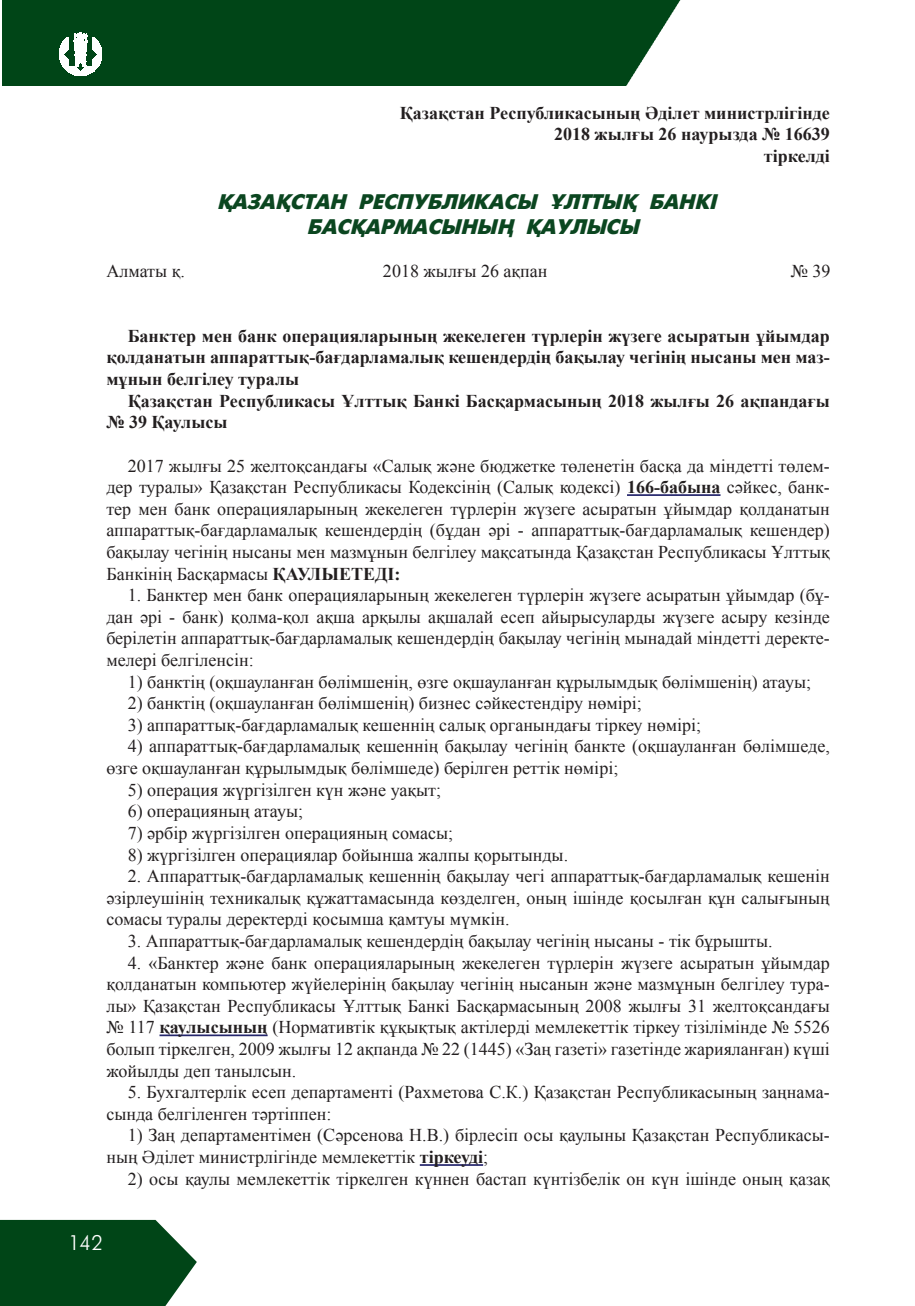
<style>
.page{position:relative;width:915px;height:1306px;background:#fff}
.page>*{position:absolute;margin:0;border:0;box-sizing:border-box;transform-origin:0 0}
.t1{font:italic 700 21px/25.2px "KZM Futuris";color:#0b4620;text-align:center}
.t2{font:21px "KZM Futuris";color:#fff}
.t3{font:18px/21.6px "Times New Roman";color:#231f20;text-align:justify}
.t4{font:700 18px/21.6px "Times New Roman";color:#231f20;text-align:right}
.s1{font-weight:700}
</style>
<div class="page">
<div style="left:2px;top:0;width:678px;height:85px;background:#004517"></div>
<svg style="left:0;top:1219px;width:197px;height:86px"></svg>
<svg style="left:59px;top:33px;width:43px;height:43px"></svg>
<hr style="left:626px;top:494px;width:94px;height:2px;background:#25266d">
<hr style="left:159px;top:1034px;width:108px;height:2px;background:#25266d">
<hr style="left:419px;top:1164px;width:64px;height:1px;background:#25266d">
<p class="t4" style="left:399px;top:101px;width:431px">Қазақстан Республикасының Әділет министрлігінде<br>2018 жылғы 26 наурызда № 16639<br>тіркелді</p>
<p class="t1" style="left:218px;top:189px;width:501px">ҚАЗАҚСТАН РЕСПУБЛИКАСЫ ҰЛТТЫҚ БАНКІ<br>БАСҚАРМАСЫНЫҢ ҚАУЛЫСЫ</p>
<p class="t3" style="left:106px;top:259px;width:80px">Алматы қ.</p>
<p class="t3" style="left:383px;top:259px;width:166px">2018 жылғы 26 ақпан</p>
<p class="t3" style="left:790px;top:259px;width:41px">№ 39</p>
<p class="t4" style="left:106px;top:324px;width:724px;text-align:justify;text-indent:21px">Банктер мен банк операцияларының жекелеген түрлерін жүзеге асыратын ұйымдар қолданатын аппараттық-бағдарламалық кешендердің бақылау чегінің нысаны мен маз&shy;мұнын белгілеу туралы</p>
<p class="t4" style="left:106px;top:389px;width:724px;text-align:left;text-indent:21px">Қазақстан Республикасы Ұлттық Банкі Басқармасының 2018 жылғы 26 ақпандағы № 39 Қаулысы</p>
<p class="t3" style="left:106px;top:454px;width:724px;text-indent:21px">2017 жылғы 25 желтоқсандағы «Салық және бюджетке төленетін басқа да міндетті төлем&shy;дер туралы» Қазақстан Республикасы Кодексінің (Салық кодексі) <span class="s1">166-бабына</span> сәйкес, банк&shy;тер мен банк операцияларының жекелеген түрлерін жүзеге асыратын ұйымдар қолданатын аппараттық-бағдарламалық кешендердің (бұдан әрі - аппараттық-бағдарламалық кешендер) бақылау чегінің нысаны мен мазмұнын белгілеу мақсатында Қазақстан Республикасы Ұлттық Банкінің Басқармасы <span class="s1">ҚАУЛЫЕТЕДІ:</span></p>
<p class="t3" style="left:106px;top:583px;width:724px;text-indent:21px">1. Банктер мен банк операцияларының жекелеген түрлерін жүзеге асыратын ұйымдар (бұ&shy;дан әрі - банк) қолма-қол ақша арқылы ақшалай есеп айырысуларды жүзеге асыру кезінде берілетін аппараттық-бағдарламалық кешендердің бақылау чегінің мынадай міндетті деректе&shy;мелері белгіленсін:</p>
<p class="t3" style="left:128px;top:670px;width:684px">1) банктің (оқшауланған бөлімшенің, өзге оқшауланған құрылымдық бөлімшенің) атауы;</p>
<p class="t3" style="left:128px;top:691px;width:515px">2) банктің (оқшауланған бөлімшенің) бизнес сәйкестендіру нөмірі;</p>
<p class="t3" style="left:128px;top:713px;width:575px">3) аппараттық-бағдарламалық кешеннің салық органындағы тіркеу нөмірі;</p>
<p class="t3" style="left:106px;top:735px;width:724px;text-indent:21px">4) аппараттық-бағдарламалық кешеннің бақылау чегінің банкте (оқшауланған бөлімшеде, өзге оқшауланған құрылымдық бөлімшеде) берілген реттік нөмірі;</p>
<p class="t3" style="left:128px;top:778px;width:315px">5) операция жүргізілген күн және уақыт;</p>
<p class="t3" style="left:128px;top:799px;width:177px">6) операцияның атауы;</p>
<p class="t3" style="left:128px;top:821px;width:327px">7) әрбір жүргізілген операцияның сомасы;</p>
<p class="t3" style="left:128px;top:843px;width:442px">8) жүргізілген операциялар бойынша жалпы қорытынды.</p>
<p class="t3" style="left:106px;top:864px;width:724px;text-indent:21px">2. Аппараттық-бағдарламалық кешеннің бақылау чегі аппараттық-бағдарламалық кешенін әзірлеушінің техникалық құжаттамасында көзделген, оның ішінде қосылған құн салығының сомасы туралы деректерді қосымша қамтуы мүмкін.</p>
<p class="t3" style="left:128px;top:929px;width:646px">3. Аппараттық-бағдарламалық кешендердің бақылау чегінің нысаны - тік бұрышты.</p>
<p class="t3" style="left:106px;top:951px;width:724px;text-indent:21px">4. «Банктер және банк операцияларының жекелеген түрлерін жүзеге асыратын ұйымдар қолданатын компьютер жүйелерінің бақылау чегінің нысанын және мазмұнын белгілеу тура&shy;лы» Қазақстан Республикасы Ұлттық Банкі Басқармасының 2008 жылғы 31 желтоқсандағы № 117 <span class="s1">қаулысының</span> (Нормативтік құқықтық актілерді мемлекеттік тіркеу тізілімінде № 5526 болып тіркелген, 2009 жылғы 12 ақпанда № 22 (1445) «Заң газеті» газетінде жарияланған) күші жойылды деп танылсын.</p>
<p class="t3" style="left:106px;top:1080px;width:724px;text-indent:21px">5. Бухгалтерлік есеп департаменті (Рахметова С.К.) Қазақстан Республикасының заңнама&shy;сында белгіленген тәртіппен:</p>
<p class="t3" style="left:106px;top:1123px;width:724px;text-indent:21px">1) Заң департаментімен (Сәрсенова Н.В.) бірлесіп осы қаулыны Қазақстан Республикасы&shy;ның Әділет министрлігінде мемлекеттік <span class="s1">тіркеуді</span>;</p>
<p class="t3" style="left:128px;top:1167px;width:703px">2) осы қаулы мемлекеттік тіркелген күннен бастап күнтізбелік он күн ішінде оның қазақ</p>
<p class="t2" style="left:68px;top:1232px;width:36px">142</p>
</div>
